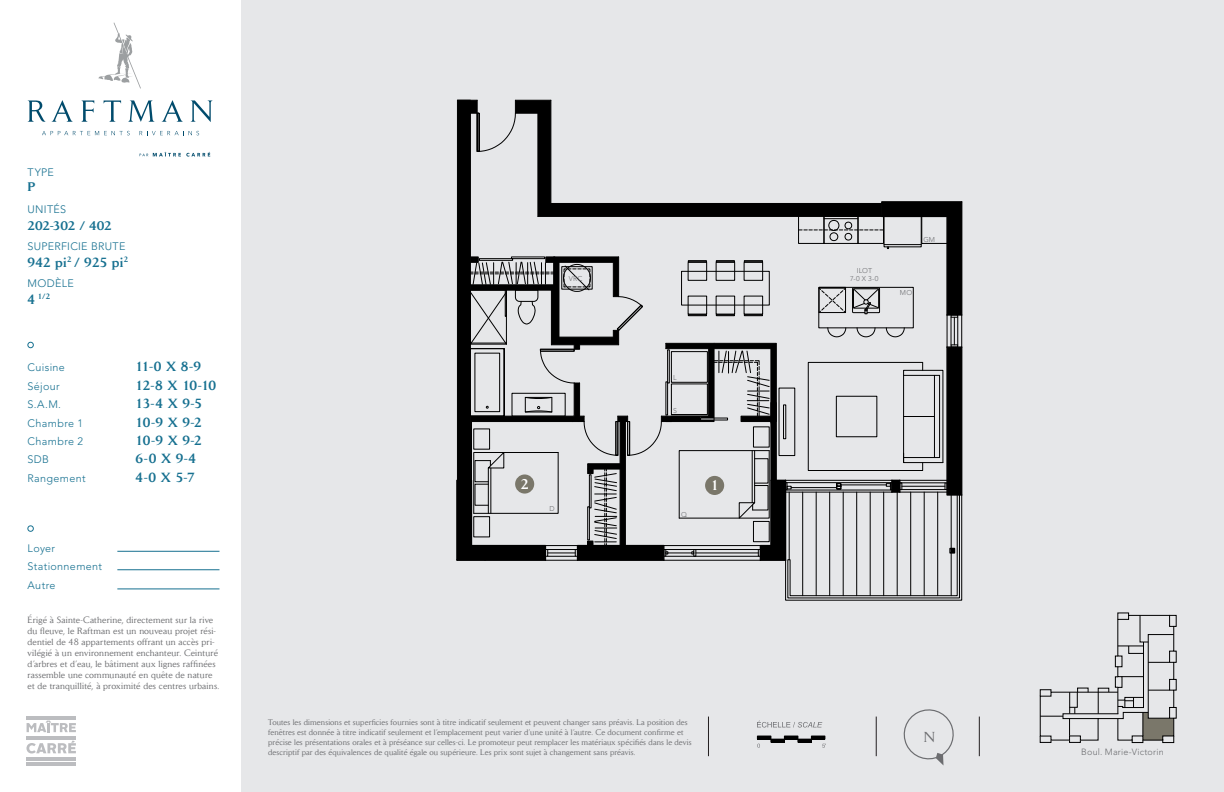
<style>
.page{position:relative;width:1224px;height:792px;background:#fff}
.page>*{position:absolute;margin:0;border:0;box-sizing:border-box;transform-origin:0 0}
.t1{font:14.4px "Daily News";color:#6c6d70}
.t2{font:500 14px "Daily News";color:#fff}
.t3{font:500 13.2px "Daily News";letter-spacing:-.025em;color:#167090}
.t4{font:500 13.2px "Daily News";letter-spacing:.01em;color:#167090}
.t5{font:500 12.4px "Daily News";letter-spacing:-.015em;color:#167090;scale:1.06 1}
.t6{font:300 10.8px "Avenir LT Std";letter-spacing:.03em;color:#167090}
.t7{font:9px/11px "Daily News";letter-spacing:.02em;color:#6c6d70}
.t8{font:300 9px "Avenir LT Std";letter-spacing:.02em;color:#6c6d70}
.t9{font:8px/10px "Daily News";letter-spacing:.015em;color:#6c6d70}
.t10{font:500 7.7px "Daily News";color:#167090}
.t11{font:300 7px "Avenir LT Std";letter-spacing:.02em;color:#6c6d70}
.s1{font-size:13.2px}
</style>
<div class="page">
<svg style="left:28px;top:526px;width:6px;height:6px"></svg>
<hr style="left:117px;top:589px;width:102px;height:1px;background:#167090">
<hr style="left:117px;top:570px;width:102px;height:1px;background:#167090">
<hr style="left:117px;top:551px;width:102px;height:1px;background:#167090">
<div style="left:242px;top:0;width:982px;height:792px;background:#e6e7e9"></div>
<svg style="left:28px;top:100px;width:18px;height:22px"></svg>
<svg style="left:52px;top:100px;width:21px;height:22px"></svg>
<svg style="left:81px;top:100px;width:13px;height:22px"></svg>
<svg style="left:104px;top:100px;width:17px;height:22px"></svg>
<svg style="left:128px;top:100px;width:27px;height:22px"></svg>
<svg style="left:162px;top:100px;width:21px;height:22px"></svg>
<svg style="left:191px;top:100px;width:22px;height:22px"></svg>
<svg style="left:42px;top:131px;width:88px;height:4px"></svg>
<svg style="left:140px;top:131px;width:60px;height:4px"></svg>
<svg style="left:99px;top:23px;width:42px;height:65px"></svg>
<svg style="left:140px;top:152px;width:70px;height:5px"></svg>
<hr style="left:27px;top:716px;width:49px;height:3px;background:#bcbdc0">
<hr style="left:27px;top:736px;width:49px;height:3px;background:#bcbdc0">
<hr style="left:27px;top:762px;width:49px;height:3px;background:#bcbdc0">
<hr style="left:27px;top:757px;width:49px;height:3px;background:#bcbdc0">
<svg style="left:26px;top:740px;width:50px;height:14px"></svg>
<svg style="left:27px;top:721px;width:49px;height:11px"></svg>
<svg style="left:28px;top:342px;width:6px;height:6px"></svg>
<hr style="left:708px;top:717px;width:1px;height:39px;background:#231f20">
<hr style="left:876px;top:717px;width:1px;height:39px;background:#231f20">
<hr style="left:979px;top:717px;width:1px;height:39px;background:#231f20">
<svg style="left:757px;top:721px;width:65px;height:7px"></svg>
<svg style="left:822px;top:744px;width:4px;height:4px"></svg>
<div style="left:798px;top:739px;width:14px;height:3px;border:1px solid #000"></div>
<div style="left:784px;top:736px;width:14px;height:3px;border:1px solid #000"></div>
<div style="left:771px;top:739px;width:14px;height:3px;border:1px solid #000"></div>
<div style="left:757px;top:736px;width:14px;height:3px;border:1px solid #000"></div>
<div style="left:811px;top:736px;width:14px;height:3px;border:1px solid #000"></div>
<svg style="left:1040px;top:613px;width:136px;height:130px"></svg>
<svg style="left:903px;top:709px;width:51px;height:57px"></svg>
<svg style="left:456px;top:100px;width:507px;height:501px"></svg>
<div style="left:705px;top:476px;width:19px;height:19px;background:#7a776a;border-radius:50%"></div>
<div style="left:515px;top:474px;width:19px;height:20px;background:#7a776a;border-radius:50%"></div>
<p class="t6" style="left:28px;top:166px;width:28px">TYPE</p>
<p class="t5" style="left:28px;top:179px;width:9px">P</p>
<p class="t6" style="left:28px;top:203px;width:40px">UNITÉS</p>
<p class="t5" style="left:28px;top:218px;width:81px">202-302 / 402</p>
<p class="t6" style="left:28px;top:240px;width:99px">SUPERFICIE BRUTE</p>
<p class="t4" style="left:28px;top:254px;width:102px">942 pi<sup>2</sup> / 925 pi<sup>2</sup></p>
<p class="t6" style="left:28px;top:277px;width:48px">MODÈLE</p>
<p class="t10" style="left:28px;top:292px;width:24px"><span class="s1">4</span> 1/2</p>
<p class="t6" style="left:28px;top:361px;width:39px">Cuisine</p>
<p class="t3" style="left:136px;top:359px;width:67px">11-0 X 8-9</p>
<p class="t6" style="left:28px;top:380px;width:34px">Séjour</p>
<p class="t3" style="left:136px;top:377px;width:82px">12-8 X 10-10</p>
<p class="t6" style="left:28px;top:398px;width:35px">S.A.M.</p>
<p class="t3" style="left:136px;top:395px;width:68px">13-4 X 9-5</p>
<p class="t6" style="left:28px;top:416px;width:57px">Chambre 1</p>
<p class="t3" style="left:136px;top:414px;width:68px">10-9 X 9-2</p>
<p class="t6" style="left:28px;top:435px;width:57px">Chambre 2</p>
<p class="t3" style="left:136px;top:432px;width:68px">10-9 X 9-2</p>
<p class="t6" style="left:28px;top:453px;width:23px">SDB</p>
<p class="t3" style="left:136px;top:451px;width:62px">6-0 X 9-4</p>
<p class="t6" style="left:28px;top:472px;width:60px">Rangement</p>
<p class="t3" style="left:136px;top:469px;width:61px">4-0 X 5-7</p>
<p class="t6" style="left:28px;top:542px;width:29px">Loyer</p>
<p class="t6" style="left:28px;top:560px;width:76px">Stationnement</p>
<p class="t6" style="left:28px;top:578px;width:29px">Autre</p>
<p class="t7" style="left:28px;top:614px;width:193px">Érigé à Sainte-Catherine, directement sur la rive du fleuve, le Raftman est un nouveau projet rési&shy;dentiel de 48 appartements offrant un accès pri&shy;vilégié à un environnement enchanteur. Ceinturé d’arbres et d’eau, le bâtiment aux lignes raffinées rassemble une communauté en quête de nature et de tranquillité, à proximité des centres urbains.</p>
<p class="t11" style="left:569px;top:274px;width:15px">VRC</p>
<p class="t11" style="left:673px;top:373px;width:5px">L</p>
<p class="t11" style="left:673px;top:406px;width:5px">S</p>
<p class="t2" style="left:521px;top:475px;width:10px">2</p>
<p class="t2" style="left:711px;top:477px;width:10px">1</p>
<p class="t11" style="left:550px;top:504px;width:7px">D</p>
<p class="t11" style="left:681px;top:510px;width:7px">Q</p>
<p class="t9" style="left:268px;top:717px;width:425px">Toutes les dimensions et superficies fournies sont à titre indicatif seulement et peuvent changer sans préavis. La position des fenêtres est donnée à titre indicatif seulement et l’emplacement peut varier d’une unité à l’autre. Ce document confirme et précise les présentations orales et à préséance sur celles-ci. Le promoteur peut remplacer les matériaux spécifiés dans le devis descriptif par des équivalences de qualité égale ou supérieure. Les prix sont sujet à changement sans préavis.</p>
<p class="t11" style="left:857px;top:267px;width:17px">ILOT</p>
<p class="t11" style="left:850px;top:275px;width:30px">7-0 X 3-0</p>
<p class="t11" style="left:923px;top:235px;width:13px">GM</p>
<p class="t11" style="left:900px;top:288px;width:14px">MO</p>
<p class="t1" style="left:924px;top:729px;width:13px">N</p>
<p class="t8" style="left:1081px;top:747px;width:84px">Boul. Marie-Victorin</p>
</div>
